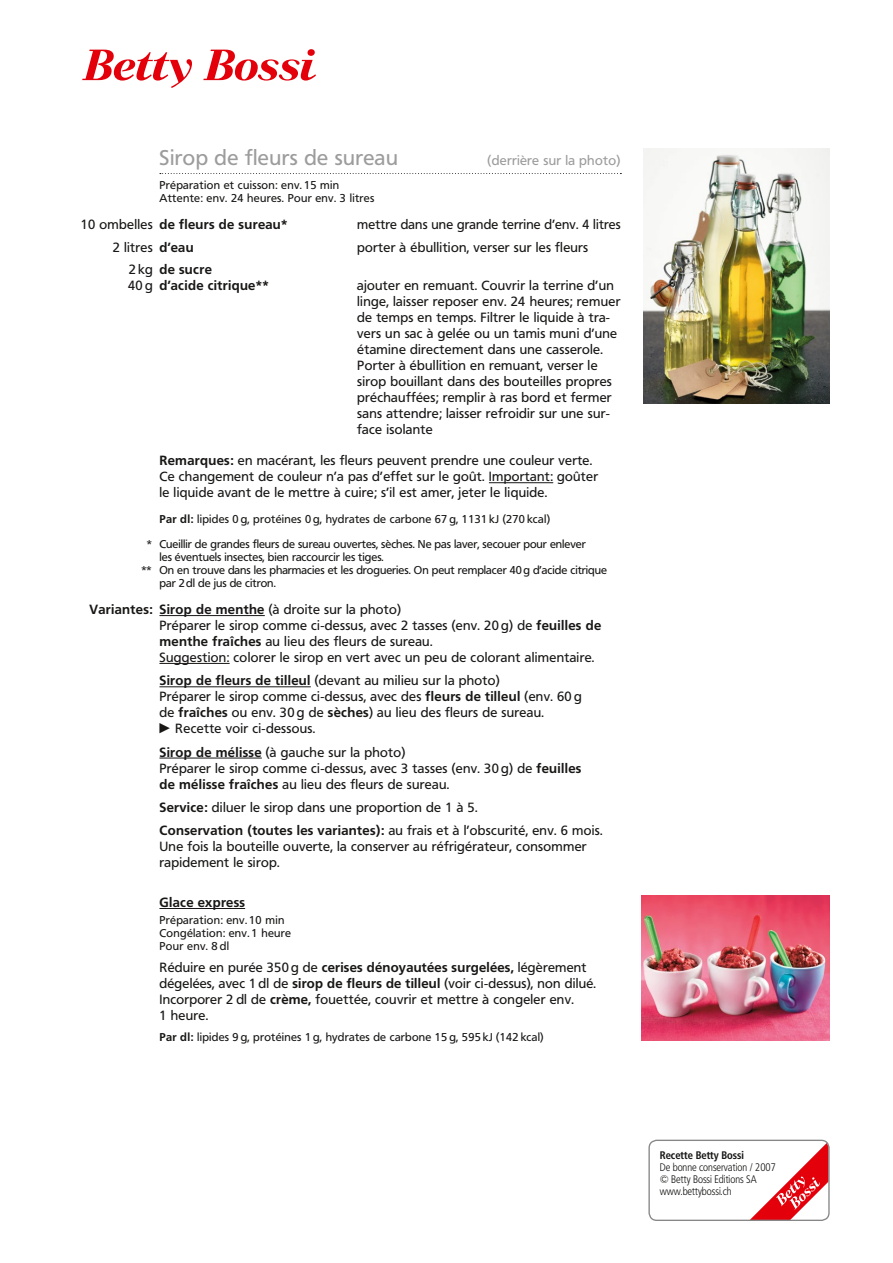
<style>
.page{position:relative;width:893px;height:1263px;background:#fff}
.page>*{position:absolute;margin:0;border:0;box-sizing:border-box;transform-origin:0 0}
.t1{font:21px "Frutiger B Bn";letter-spacing:.025em;color:#9c9c9d}
.t2{font:13.2px/15.9px "Frutiger B Bn";letter-spacing:.025em;color:#181716}
.t3{font:700 13.2px/15.9px "Frutiger B Bn";letter-spacing:.025em;color:#181716}
.t4{font:13.2px "Frutiger B Bn";letter-spacing:.025em;color:#9c9c9d}
.t5{font:11.25px "Frutiger B Bn";color:#181716}
.t6{font:11.25px "Frutiger B Bn";letter-spacing:.025em;color:#181716}
.t7{font:11.25px/12.8px "Frutiger B Bn";letter-spacing:.03em;color:#181716}
.t8{font:10.8px/12px "Frutiger B Bn Con Light";color:#181716}
.t9{font:10.8px "Frutiger B Bn Con Bold";color:#181716}
.s1{font-weight:400}
.s2{font-weight:700}
</style>
<div class="page">
<svg style="left:751px;top:1140px;width:77px;height:79px"></svg>
<div style="left:648px;top:1140px;width:182px;height:81px;border:1px solid #868786;border-radius:8px"></div>
<svg style="left:82px;top:50px;width:110px;height:38px"></svg>
<svg style="left:203px;top:49px;width:113px;height:32px"></svg>
<img style="left:644px;top:149px;width:185px;height:255px">
<img style="left:642px;top:895px;width:187px;height:145px">
<hr style="left:159px;top:908px;width:86px;height:1px;background:#181716">
<svg style="left:160px;top:173px;width:461px;height:1px"></svg>
<hr style="left:489px;top:482px;width:64px;height:1px;background:#181716">
<hr style="left:159px;top:615px;width:106px;height:1px;background:#181716">
<hr style="left:159px;top:663px;width:71px;height:1px;background:#181716">
<hr style="left:159px;top:686px;width:152px;height:1px;background:#181716">
<hr style="left:159px;top:758px;width:103px;height:1px;background:#181716">
<h1 class="t1" style="left:159px;top:145px;width:240px">Sirop de fleurs de sureau</h1>
<p class="t4" style="left:488px;top:152px;width:134px">(derrière sur la photo)</p>
<p class="t7" style="left:159px;top:179px;width:216px">Préparation et cuisson: env. 15 min<br>Attente: env. 24 heures. Pour env. 3 litres</p>
<p class="t3" style="left:81px;top:217px;width:208px"><span class="s1">10 ombelles</span> de fleurs de sureau*</p>
<p class="t2" style="left:357px;top:217px;width:265px">mettre dans une grande terrine d’env. 4 litres</p>
<p class="t2" style="left:113px;top:239px;width:83px">2 litres <span class="s2">d’eau</span></p>
<p class="t2" style="left:357px;top:239px;width:233px">porter à ébullition, verser sur les fleurs</p>
<p class="t3" style="left:128px;top:261px;width:142px"><span class="s1">2 kg</span> de sucre<br><span class="s1">40 g</span> d’acide citrique**</p>
<p class="t2" style="left:357px;top:277px;width:265px">ajouter en remuant. Couvrir la terrine d’un linge, laisser reposer env. 24 heures; remuer de temps en temps. Filtrer le liquide à tra&shy;vers un sac à gelée ou un tamis muni d’une étamine directement dans une casserole.<br>Porter à ébullition en remuant, verser le sirop bouillant dans des bouteilles propres préchauffées; remplir à ras bord et fermer sans attendre; laisser refroidir sur une sur&shy;face isolante</p>
<p class="t2" style="left:159px;top:453px;width:440px"><span class="s2">Remarques:</span> en macérant, les fleurs peuvent prendre une couleur verte.<br>Ce changement de couleur n’a pas d’effet sur le goût. Important: goûter le liquide avant de le mettre à cuire; s’il est amer, jeter le liquide.</p>
<p class="t6" style="left:159px;top:512px;width:392px"><span class="s2">Par dl:</span> lipides 0 g, protéines 0 g, hydrates de carbone 67 g, 1131 kJ (270 kcal)</p>
<p class="t5" style="left:147px;top:538px;width:440px">* Cueillir de grandes fleurs de sureau ouvertes, sèches. Ne pas laver, secouer pour enlever</p>
<p class="t5" style="left:159px;top:550px;width:226px">les éventuels insectes, bien raccourcir les tiges.</p>
<p class="t5" style="left:141px;top:563px;width:467px">** On en trouve dans les pharmacies et les drogueries. On peut remplacer 40g d’acide citrique</p>
<p class="t5" style="left:159px;top:576px;width:118px">par 2dl de jus de citron.</p>
<p class="t2" style="left:159px;top:602px;width:443px;text-indent:-70px"><span class="s2">Variantes: Sirop de menthe</span> (à droite sur la photo)<br>Préparer le sirop comme ci-dessus, avec 2 tasses (env. 20 g) de <span class="s2">feuilles de menthe fraîches</span> au lieu des fleurs de sureau.<br>Suggestion: colorer le sirop en vert avec un peu de colorant alimentaire.</p>
<p class="t2" style="left:159px;top:673px;width:424px"><span class="s2">Sirop de fleurs de tilleul</span> (devant au milieu sur la photo)<br>Préparer le sirop comme ci-dessus, avec des <span class="s2">fleurs de tilleul</span> (env. 60 g de <span class="s2">fraîches</span> ou env. 30 g de <span class="s2">sèches</span>) au lieu des fleurs de sureau.<br>| Recette voir ci-dessous.</p>
<p class="t2" style="left:159px;top:744px;width:423px"><span class="s2">Sirop de mélisse</span> (à gauche sur la photo)<br>Préparer le sirop comme ci-dessus, avec 3 tasses (env. 30 g) de <span class="s2">feuilles de mélisse fraîches</span> au lieu des fleurs de sureau.</p>
<p class="t2" style="left:159px;top:796px;width:445px;line-height:23.4px"><span class="s2">Service:</span> diluer le sirop dans une proportion de 1 à 5.<br><span class="s2">Conservation (toutes les variantes):</span> au frais et à l’obscurité, env. 6 mois.</p>
<p class="t2" style="left:159px;top:839px;width:429px">Une fois la bouteille ouverte, la conserver au réfrigérateur, consommer rapidement le sirop.</p>
<p class="t3" style="left:159px;top:895px;width:87px">Glace express</p>
<p class="t7" style="left:159px;top:914px;width:133px">Préparation: env. 10 min<br>Congélation: env. 1 heure<br>Pour env. 8 dl</p>
<p class="t2" style="left:159px;top:959px;width:438px">Réduire en purée 350 g de <span class="s2">cerises dénoyautées surgelées,</span> légèrement dégelées, avec 1 dl de <span class="s2">sirop de fleurs de tilleul</span> (voir ci-dessus), non dilué.<br>Incorporer 2 dl de <span class="s2">crème,</span> fouettée, couvrir et mettre à congeler env.<br>1 heure.</p>
<p class="t6" style="left:159px;top:1030px;width:386px"><span class="s2">Par dl:</span> lipides 9 g, protéines 1 g, hydrates de carbone 15 g, 595 kJ (142 kcal)</p>
<p class="t9" style="left:660px;top:1148px;width:86px">Recette Betty Bossi</p>
<p class="t8" style="left:660px;top:1161px;width:118px">De bonne conservation / 2007 © Betty Bossi Editions SA www.bettybossi.ch</p>
</div>
